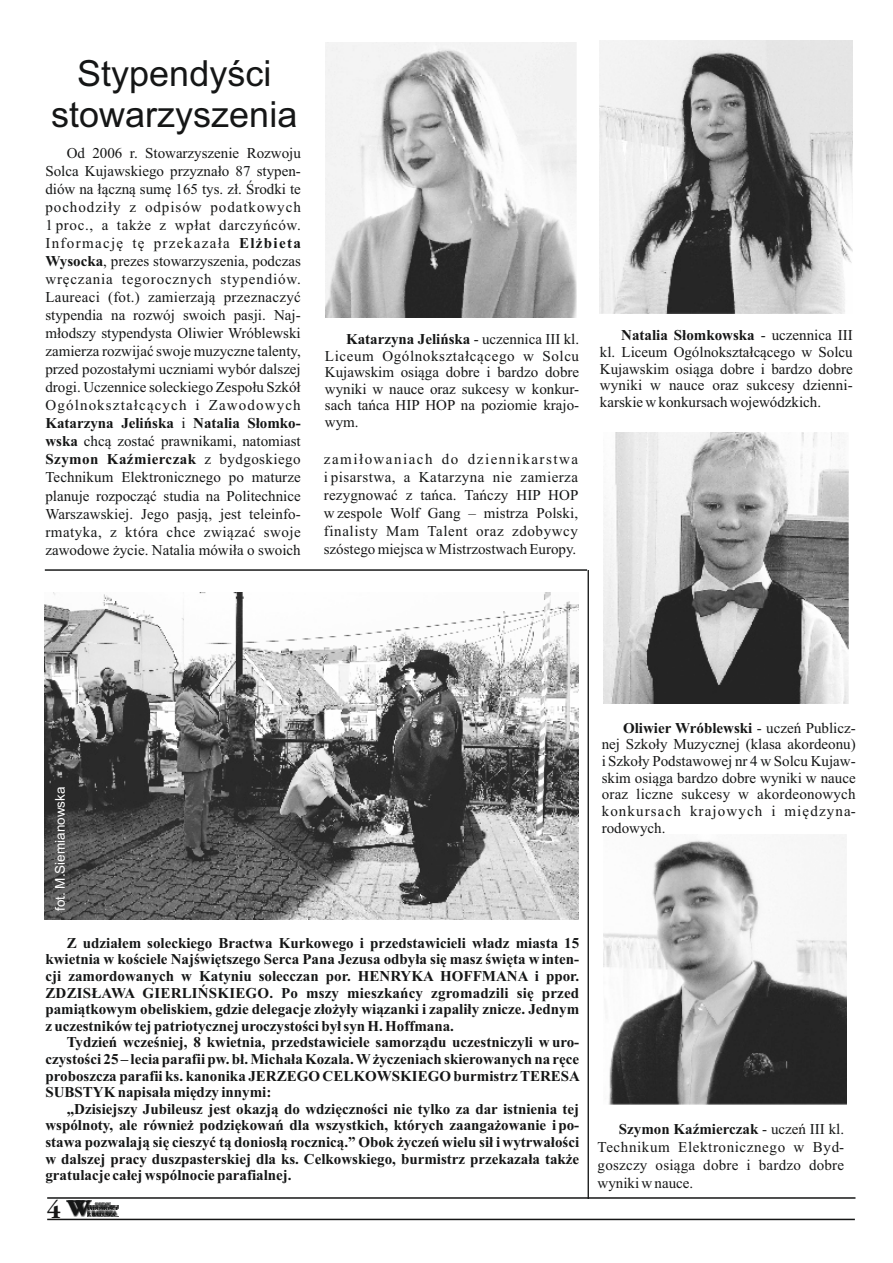
<style>
.page{position:relative;width:893px;height:1263px;background:#fff}
.page>*{position:absolute;margin:0;border:0;box-sizing:border-box;transform-origin:0 0}
.t1{font:36px/40.2px "Arial";color:#151616;text-align:center}
.t2{font:700 24.9px "Gatineau";color:#151616}
.t3{font:700 22.2px "Gatineau";color:#151616;scale:1.08 1}
.t4{font:15px/18px "Times New Roman";color:#151616;text-align:justify}
.t5{font:700 15px/16.6px "Times New Roman";color:#151616;text-align:justify}
.t6{font:13.5px "Arial";color:#fff}
.t7{font:700 4.95px "Gatineau";color:#151616;scale:1.08 1}
.t8{font:700 3px "Gatineau";color:#151616;scale:1.08 1}
.s1{font-weight:700}
</style>
<div class="page">
<hr style="left:47px;top:1219px;width:808px;height:1px;background:#151616">
<hr style="left:47px;top:1197px;width:808px;height:2px;background:#151616">
<div style="left:66px;top:1200px;width:26px;height:17px;background:#151616;opacity:.86"></div>
<div style="left:87px;top:1205px;width:32px;height:11px;background:#151616;opacity:.74"></div>
<svg style="left:95px;top:1203px;width:15px;height:2px"></svg>
<img style="left:603px;top:432px;width:246px;height:271px">
<img style="left:325px;top:42px;width:252px;height:275px">
<img style="left:600px;top:41px;width:253px;height:273px">
<img style="left:603px;top:834px;width:244px;height:271px">
<hr style="left:45px;top:569px;width:542px;height:2px;background:#151616">
<hr style="left:588px;top:570px;width:1px;height:629px;background:#151616">
<img style="left:44px;top:593px;width:534px;height:326px">
<h1 class="t1" style="left:51px;top:57px;width:248px">Stypendyści stowarzyszenia</h1>
<p class="t4" style="left:45px;top:146px;width:257px;text-indent:21px">Od 2006 r. Stowarzyszenie Rozwoju Solca Kujawskiego przyznało 87 stypen&shy;diów na łączną sumę 165 tys. zł. Środki te pochodziły z odpisów podatkowych 1 proc., a także z wpłat darczyńców.<br>Informację tę przekazała <span class="s1">Elżbieta Wysocka</span>, prezes stowarzyszenia, podczas wręczania tegorocznych stypendiów.<br>Laureaci (fot.) zamierzają przeznaczyć stypendia na rozwój swoich pasji. Naj&shy;młodszy stypendysta Oliwier Wróblewski zamierza rozwijać swoje muzyczne talenty, przed pozostałymi uczniami wybór dalszej drogi. Uczennice soleckiego Zespołu Szkół Ogólnokształcących i Zawodowych <span class="s1">Katarzyna Jelińska</span> i <span class="s1">Natalia Słomko&shy;wska</span> chcą zostać prawnikami, natomiast <span class="s1">Szymon Kaźmierczak</span> z bydgoskiego Technikum Elektronicznego po maturze planuje rozpocząć studia na Politechnice Warszawskiej. Jego pasją, jest teleinfo&shy;rmatyka, z która chce związać swoje zawodowe życie. Natalia mówiła o swoich</p>
<p class="t4" style="left:325px;top:332px;width:256px;line-height:16.6px;text-indent:21px"><span class="s1">Katarzyna Jelińska</span> - uczennica III kl.<br>Liceum Ogólnokształcącego w Solcu Kujawskim osiąga dobre i bardzo dobre wyniki w nauce oraz sukcesy w konkur&shy;sach tańca HIP HOP na poziomie krajo&shy;wym.</p>
<p class="t4" style="left:600px;top:328px;width:254px;line-height:16.6px;text-indent:21px"><span class="s1">Natalia Słomkowska</span> - uczennica III kl. Liceum Ogólnokształcącego w Solcu Kujawskim osiąga dobre i bardzo dobre wyniki w nauce oraz sukcesy dzienni&shy;karskie w konkursach wojewódzkich.</p>
<p class="t4" style="left:324px;top:452px;width:256px">zamiłowaniach do dziennikarstwa i pisarstwa, a Katarzyna nie zamierza rezygnować z tańca. Tańczy HIP HOP w zespole Wolf Gang – mistrza Polski, finalisty Mam Talent oraz zdobywcy szóstego miejsca w Mistrzostwach Europy.</p>
<p class="t6" style="left:55px;top:911px;width:126px;rotate:-90deg">fot. M.Siemianowska</p>
<p class="t4" style="left:602px;top:721px;width:255px;line-height:16.6px;text-indent:21px"><span class="s1">Oliwier Wróblewski</span> - uczeń Publicz&shy;nej Szkoły Muzycznej (klasa akordeonu) i Szkoły Podstawowej nr 4 w Solcu Kujaw&shy;skim osiąga bardzo dobre wyniki w nauce oraz liczne sukcesy w akordeonowych konkursach krajowych i międzyna&shy;rodowych.</p>
<p class="t5" style="left:45px;top:936px;width:535px;text-indent:21px">Z udziałem soleckiego Bractwa Kurkowego i przedstawicieli władz miasta 15 kwietnia w kościele Najświętszego Serca Pana Jezusa odbyła się masz święta w inten&shy;cji zamordowanych w Katyniu solecczan por. HENRYKA HOFFMANA i ppor.<br>ZDZISŁAWA GIERLIŃSKIEGO. Po mszy mieszkańcy zgromadzili się przed pamiątkowym obeliskiem, gdzie delegacje złożyły wiązanki i zapaliły znicze. Jednym z uczestników tej patriotycznej uroczystości był syn H. Hoffmana.</p>
<p class="t5" style="left:45px;top:1035px;width:536px;text-indent:21px">Tydzień wcześniej, 8 kwietnia, przedstawiciele samorządu uczestniczyli w uro&shy;czystości 25 – lecia parafii pw. bł. Michała Kozala. Wżyczeniach skierowanych na ręce proboszcza parafii ks. kanonika JERZEGO CELKOWSKIEGO burmistrz TERESA SUBSTYK napisała między innymi:</p>
<p class="t5" style="left:45px;top:1102px;width:535px;text-indent:21px">„Dzisiejszy Jubileusz jest okazją do wdzięczności nie tylko za dar istnienia tej wspólnoty, ale również podziękowań dla wszystkich, których zaangażowanie i po&shy;stawa pozwalają się cieszyć tą doniosłą rocznicą.” Obok życzeń wielu sił i wytrwałości w dalszej pracy duszpasterskiej dla ks. Celkowskiego, burmistrz przekazała także gratulacje całej wspólnocie parafialnej.</p>
<h2 class="t2" style="left:47px;top:1198px;width:16px">4</h2>
<h3 class="t3" style="left:67px;top:1198px;width:22px">W</h3>
<p class="t8" style="left:95px;top:1202px;width:16px">SOLECKIE</p>
<p class="t7" style="left:87px;top:1206px;width:29px">IADOMOŚCI</p>
<p class="t7" style="left:87px;top:1212px;width:27px">Z RATUSZA</p>
<p class="t4" style="left:598px;top:1122px;width:248px;text-indent:21px"><span class="s1">Szymon Kaźmierczak</span> - uczeń III kl.<br>Technikum Elektronicznego w Byd&shy;goszczy osiąga dobre i bardzo dobre wyniki w nauce.</p>
</div>
